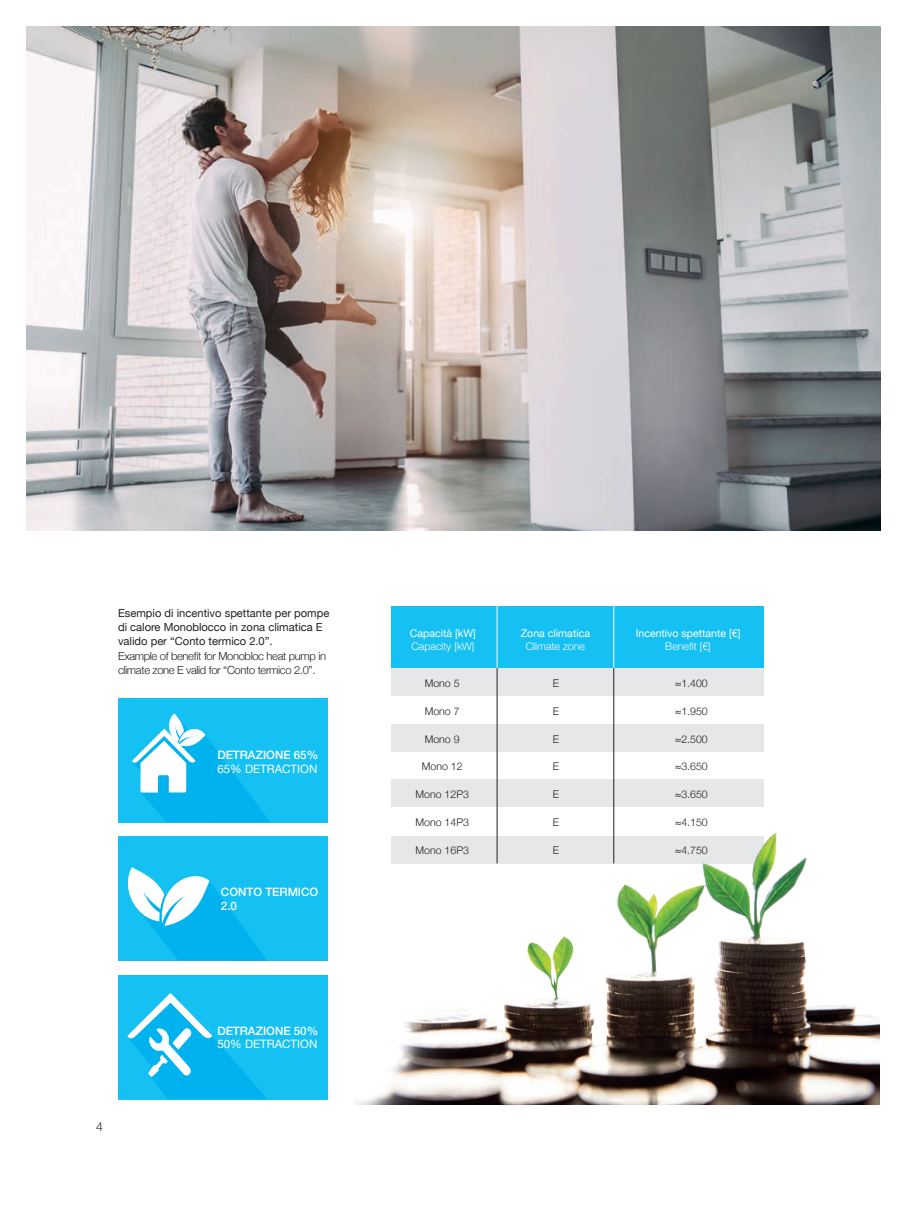
<style>
.page{position:relative;width:917px;height:1215px;background:#fff}
.page>*{position:absolute;margin:0;border:0;box-sizing:border-box;transform-origin:0 0}
.t1{font:300 12.25px "Helvetica Neue";color:#231f20}
.t2{font:500 11.55px "Helvetica Neue";color:#fff}
.t3{font:11.55px "Helvetica Neue";color:#fff}
.t4{font:11.2px/14.3px "Helvetica Neue";color:#231f20}
.t5{font:300 11.2px/14.3px "Helvetica Neue";letter-spacing:-.03em;color:#231f20}
.t6{font:300 10.67px "Helvetica Neue";color:#231f20}
.t7{font:10.67px/12.8px "Helvetica Neue";color:#fff;text-align:center}
.t8{font:300 10.67px "Helvetica Neue";color:#fff}
.s1{font-weight:300}
</style>
<div class="page">
<img style="left:27px;top:27px;width:853px;height:503px">
<div style="left:118px;top:698px;width:210px;height:124px;background:#15c0f2"></div>
<svg style="left:132px;top:713px;width:138px;height:109px"></svg>
<div style="left:118px;top:836px;width:210px;height:124px;background:#15c0f2"></div>
<svg style="left:128px;top:867px;width:140px;height:94px"></svg>
<div style="left:118px;top:975px;width:210px;height:124px;background:#15c0f2"></div>
<svg style="left:127px;top:993px;width:140px;height:106px"></svg>
<div style="left:391px;top:606px;width:373px;height:61px;background:#15c0f2"></div>
<div style="left:391px;top:668px;width:373px;height:27px;background:#e6e7e9"></div>
<div style="left:391px;top:724px;width:373px;height:28px;background:#e6e7e9"></div>
<div style="left:391px;top:779px;width:373px;height:28px;background:#e6e7e9"></div>
<hr style="left:497px;top:667px;width:1px;height:196px;background:#231f20">
<hr style="left:497px;top:606px;width:1px;height:62px;background:#fff">
<hr style="left:613px;top:667px;width:1px;height:196px;background:#231f20">
<hr style="left:613px;top:606px;width:1px;height:62px;background:#fff">
<img style="left:356px;top:819px;width:523px;height:285px">
<p class="t4" style="left:118px;top:606px;width:213px">Esempio di incentivo spettante per pompe di calore Monoblocco in zona climatica E valido per “Conto termico 2.0”.</p>
<p class="t5" style="left:118px;top:647px;width:210px">Example of benefit for Monobloc heat pump in climate zone E valid for “Conto termico 2.0”.</p>
<p class="t2" style="left:217px;top:746px;width:102px">DETRAZIONE 65%</p>
<p class="t3" style="left:217px;top:761px;width:102px">65% DETRACTION</p>
<p class="t2" style="left:221px;top:882px;width:99px">CONTO TERMICO</p>
<p class="t2" style="left:221px;top:896px;width:18px">2.0</p>
<p class="t1" style="left:96px;top:1116px;width:8px">4</p>
<p class="t2" style="left:217px;top:1021px;width:102px">DETRAZIONE 50%</p>
<p class="t3" style="left:217px;top:1035px;width:102px">50% DETRACTION</p>
<p class="t7" style="left:410px;top:627px;width:68px">Capacità [kW]</p>
<p class="t8" style="left:411px;top:637px;width:64px">Capacity [kW]</p>
<p class="t6" style="left:425px;top:674px;width:36px">Mono 5</p>
<p class="t6" style="left:425px;top:702px;width:36px">Mono 7</p>
<p class="t6" style="left:425px;top:730px;width:36px">Mono 9</p>
<p class="t6" style="left:422px;top:758px;width:42px">Mono 12</p>
<p class="t6" style="left:415px;top:786px;width:55px">Mono 12P3</p>
<p class="t6" style="left:415px;top:813px;width:55px">Mono 14P3</p>
<p class="t6" style="left:415px;top:841px;width:55px">Mono 16P3</p>
<p class="t7" style="left:521px;top:627px;width:71px">Zona climatica</p>
<p class="t8" style="left:526px;top:637px;width:61px">Climate zone</p>
<p class="t6" style="left:553px;top:674px;width:8px">E</p>
<p class="t6" style="left:553px;top:702px;width:8px">E</p>
<p class="t6" style="left:553px;top:730px;width:8px">E</p>
<p class="t6" style="left:553px;top:758px;width:8px">E</p>
<p class="t6" style="left:553px;top:786px;width:8px">E</p>
<p class="t6" style="left:553px;top:813px;width:8px">E</p>
<p class="t6" style="left:553px;top:841px;width:8px">E</p>
<p class="t7" style="left:636px;top:627px;width:106px">Incentivo spettante [€]<br><span class="s1">Benefit [€]</span></p>
<p class="t6" style="left:675px;top:674px;width:34px">≈1.400</p>
<p class="t6" style="left:675px;top:702px;width:34px">≈1.950</p>
<p class="t6" style="left:675px;top:730px;width:34px">≈2.500</p>
<p class="t6" style="left:675px;top:758px;width:34px">≈3.650</p>
<p class="t6" style="left:675px;top:786px;width:34px">≈3.650</p>
<p class="t6" style="left:675px;top:813px;width:34px">≈4.150</p>
<p class="t6" style="left:675px;top:841px;width:34px">≈4.750</p>
</div>
